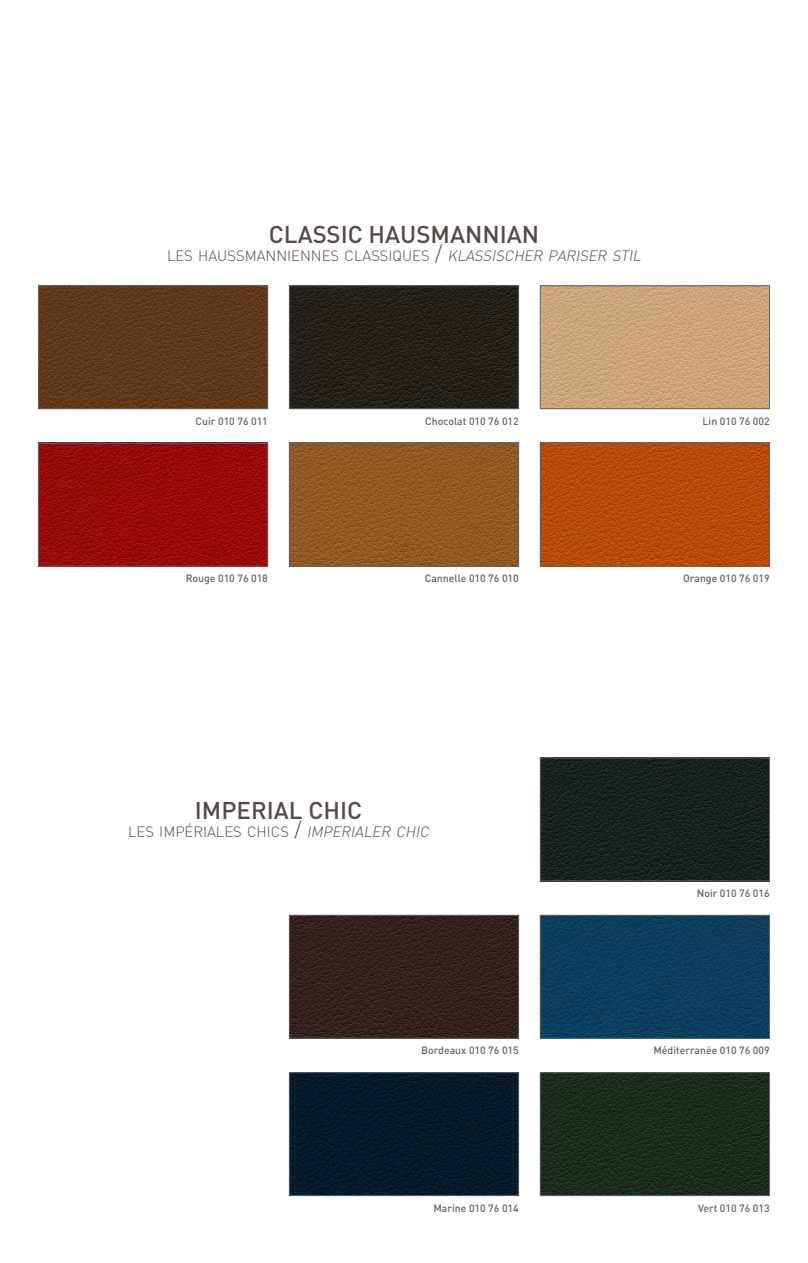
<style>
.page{position:relative;width:808px;height:1263px;background:#fff}
.page>*{position:absolute;margin:0;border:0;box-sizing:border-box;transform-origin:0 0}
.t1{font:500 24px "DIN";color:#564a49}
.t2{font:300 14.7px "DIN";color:#564a49}
.t3{font:500 10.5px "DIN";color:#636366}
.s1{font-size:21px}
.s2{font-style:italic}
</style>
<div class="page">
<img style="left:40px;top:288px;width:226px;height:119px">
<div style="left:38px;top:286px;width:230px;height:123px;border:1px solid #636366"></div>
<img style="left:291px;top:288px;width:226px;height:119px">
<div style="left:289px;top:286px;width:230px;height:123px;border:1px solid #636366"></div>
<img style="left:542px;top:288px;width:226px;height:119px">
<div style="left:540px;top:286px;width:230px;height:123px;border:1px solid #636366"></div>
<img style="left:542px;top:760px;width:226px;height:119px">
<div style="left:540px;top:758px;width:230px;height:123px;border:1px solid #636366"></div>
<img style="left:291px;top:917px;width:226px;height:119px">
<div style="left:289px;top:915px;width:230px;height:123px;border:1px solid #636366"></div>
<img style="left:542px;top:917px;width:226px;height:119px">
<div style="left:540px;top:915px;width:230px;height:123px;border:1px solid #636366"></div>
<img style="left:291px;top:1074px;width:226px;height:120px">
<div style="left:289px;top:1072px;width:230px;height:124px;border:1px solid #636366"></div>
<img style="left:542px;top:1074px;width:226px;height:120px">
<div style="left:540px;top:1072px;width:230px;height:124px;border:1px solid #636366"></div>
<img style="left:40px;top:445px;width:226px;height:119px">
<div style="left:38px;top:443px;width:230px;height:123px;border:1px solid #636366"></div>
<img style="left:291px;top:445px;width:226px;height:119px">
<div style="left:289px;top:443px;width:230px;height:123px;border:1px solid #636366"></div>
<img style="left:542px;top:445px;width:226px;height:119px">
<div style="left:540px;top:443px;width:230px;height:123px;border:1px solid #636366"></div>
<h1 class="t1" style="left:269px;top:224px;width:272px">CLASSIC HAUSMANNIAN</h1>
<h2 class="t2" style="left:167px;top:247px;width:478px">LES HAUSSMANNIENNES CLASSIQUES <span class="s1">/</span> <span class="s2">KLASSISCHER PARISER STIL</span></h2>
<p class="t3" style="left:196px;top:416px;width:74px">Cuir 010 76 011</p>
<p class="t3" style="left:425px;top:416px;width:95px">Chocolat 010 76 012</p>
<p class="t3" style="left:703px;top:416px;width:69px">Lin 010 76 002</p>
<p class="t3" style="left:186px;top:574px;width:84px">Rouge 010 76 018</p>
<p class="t3" style="left:425px;top:574px;width:96px">Cannelle 010 76 010</p>
<p class="t3" style="left:683px;top:574px;width:88px">Orange 010 76 019</p>
<h1 class="t1" style="left:195px;top:799px;width:169px">IMPERIAL CHIC</h1>
<h2 class="t2" style="left:128px;top:823px;width:305px">LES IMPÉRIALES CHICS <span class="s1">/</span> <span class="s2">IMPERIALER CHIC</span></h2>
<p class="t3" style="left:697px;top:888px;width:74px">Noir 010 76 016</p>
<p class="t3" style="left:421px;top:1046px;width:99px">Bordeaux 010 76 015</p>
<p class="t3" style="left:653px;top:1046px;width:118px">Méditerranée 010 76 009</p>
<p class="t3" style="left:433px;top:1203px;width:87px">Marine 010 76 014</p>
<p class="t3" style="left:698px;top:1203px;width:73px">Vert 010 76 013</p>
</div>
